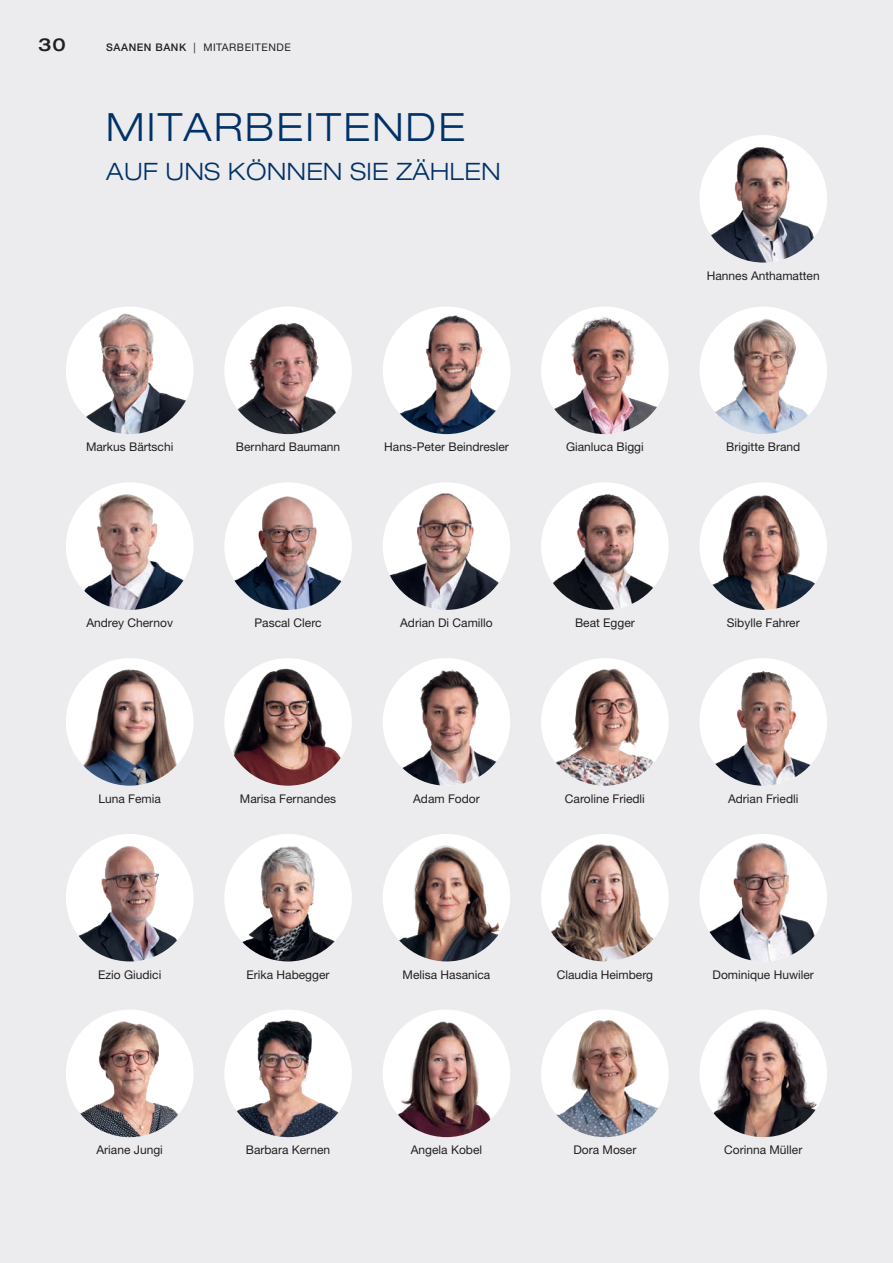
<style>
.page{position:relative;width:893px;height:1263px;background:#ececee}
.page>*{position:absolute;margin:0;border:0;box-sizing:border-box;transform-origin:0 0}
.t1{font:300 expanded 39px "Helvetica Neue LT Std";letter-spacing:.06em;color:#003268}
.t2{font:300 expanded 24px "Helvetica Neue LT Std";letter-spacing:.02em;color:#003268}
.t3{font:500 expanded 18px "Helvetica Neue LT Std";color:#231f20}
.t4{font:12px "Helvetica Neue LT Std";color:#231f20}
.t5{font:10.5px "Helvetica Neue LT Std";letter-spacing:.05em;color:#231f20}
.s1{font-weight:500}
</style>
<div class="page">
<img style="left:224px;top:306px;width:128px;height:128px;border-radius:64px">
<img style="left:66px;top:306px;width:127px;height:128px;border-radius:64px">
<img style="left:699px;top:482px;width:128px;height:128px;border-radius:64px">
<img style="left:541px;top:482px;width:128px;height:128px;border-radius:64px">
<img style="left:66px;top:658px;width:127px;height:128px;border-radius:64px">
<img style="left:224px;top:658px;width:128px;height:128px;border-radius:64px">
<img style="left:541px;top:658px;width:128px;height:128px;border-radius:64px">
<img style="left:699px;top:658px;width:128px;height:128px;border-radius:64px">
<img style="left:224px;top:834px;width:128px;height:127px;border-radius:64px">
<img style="left:66px;top:834px;width:127px;height:127px;border-radius:64px">
<img style="left:383px;top:834px;width:127px;height:127px;border-radius:64px">
<img style="left:699px;top:834px;width:128px;height:127px;border-radius:64px">
<img style="left:541px;top:834px;width:128px;height:127px;border-radius:64px">
<img style="left:66px;top:1009px;width:127px;height:128px;border-radius:64px">
<img style="left:224px;top:1009px;width:128px;height:128px;border-radius:64px">
<img style="left:541px;top:1009px;width:128px;height:128px;border-radius:64px">
<img style="left:383px;top:1009px;width:127px;height:128px;border-radius:64px">
<img style="left:699px;top:1009px;width:128px;height:128px;border-radius:64px">
<img style="left:699px;top:135px;width:128px;height:128px;border-radius:64px">
<img style="left:383px;top:306px;width:127px;height:128px;border-radius:64px">
<img style="left:541px;top:306px;width:128px;height:128px;border-radius:64px">
<img style="left:699px;top:306px;width:128px;height:128px;border-radius:64px">
<img style="left:66px;top:482px;width:127px;height:128px;border-radius:64px">
<img style="left:383px;top:658px;width:127px;height:128px;border-radius:64px">
<img style="left:383px;top:482px;width:127px;height:128px;border-radius:64px">
<img style="left:224px;top:482px;width:128px;height:128px;border-radius:64px">
<h3 class="t3" style="left:38px;top:34px;width:29px">30</h3>
<p class="t5" style="left:106px;top:41px;width:186px"><span class="s1">SAANEN BANK</span> | MITARBEITENDE</p>
<h1 class="t1" style="left:106px;top:104px;width:360px">MITARBEITENDE</h1>
<h2 class="t2" style="left:106px;top:157px;width:396px">AUF UNS KÖNNEN SIE ZÄHLEN</h2>
<p class="t4" style="left:707px;top:268px;width:114px">Hannes Anthamatten</p>
<p class="t4" style="left:86px;top:440px;width:89px">Markus Bärtschi</p>
<p class="t4" style="left:236px;top:440px;width:106px">Bernhard Baumann</p>
<p class="t4" style="left:384px;top:440px;width:126px">Hans-Peter Beindresler</p>
<p class="t4" style="left:566px;top:440px;width:79px">Gianluca Biggi</p>
<p class="t4" style="left:726px;top:440px;width:76px">Brigitte Brand</p>
<p class="t4" style="left:86px;top:616px;width:88px">Andrey Chernov</p>
<p class="t4" style="left:255px;top:616px;width:69px">Pascal Clerc</p>
<p class="t4" style="left:400px;top:616px;width:94px">Adrian Di Camillo</p>
<p class="t4" style="left:575px;top:616px;width:61px">Beat Egger</p>
<p class="t4" style="left:727px;top:616px;width:74px">Sibylle Fahrer</p>
<p class="t4" style="left:98px;top:791px;width:64px">Luna Femia</p>
<p class="t4" style="left:240px;top:791px;width:98px">Marisa Fernandes</p>
<p class="t4" style="left:565px;top:791px;width:81px">Caroline Friedli</p>
<p class="t4" style="left:728px;top:791px;width:72px">Adrian Friedli</p>
<p class="t4" style="left:413px;top:791px;width:68px">Adam Fodor</p>
<p class="t4" style="left:98px;top:967px;width:65px">Ezio Giudici</p>
<p class="t4" style="left:247px;top:967px;width:84px">Erika Habegger</p>
<p class="t4" style="left:403px;top:967px;width:89px">Melisa Hasanica</p>
<p class="t4" style="left:557px;top:967px;width:98px">Claudia Heimberg</p>
<p class="t4" style="left:713px;top:967px;width:103px">Dominique Huwiler</p>
<p class="t4" style="left:96px;top:1143px;width:68px">Ariane Jungi</p>
<p class="t4" style="left:246px;top:1143px;width:86px">Barbara Kernen</p>
<p class="t4" style="left:411px;top:1143px;width:73px">Angela Kobel</p>
<p class="t4" style="left:573px;top:1143px;width:64px">Dora Moser</p>
<p class="t4" style="left:724px;top:1143px;width:80px">Corinna Müller</p>
</div>
